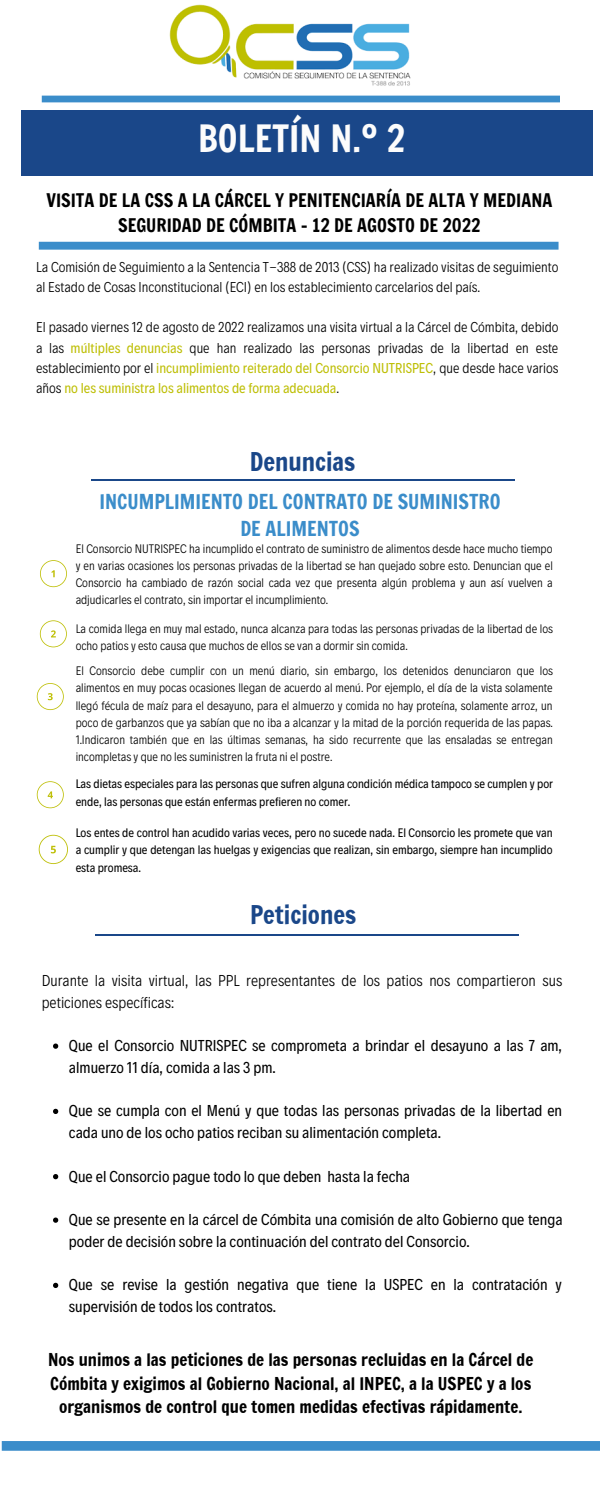
<style>
.page{position:relative;width:600px;height:1500px;background:#fff}
.page>*{position:absolute;margin:0;border:0;box-sizing:border-box;transform-origin:0 0}
.t1{font:36px "Francois One";color:#fcfcfc}
.t2{font:24.8px "Francois One";color:#1a4789}
.t3{font:19.8px/27px "Francois One";color:#3b8dca;text-align:center}
.t4{font:18px/24.8px "Francois One";color:#000;text-align:center}
.t5{font:17px/23.2px "Francois One";color:#000;text-align:center}
.t6{font:16px/21.8px "Decalotype";color:#000}
.t7{font:300 16px/21.8px "Decalotype";color:#000}
.t8{font:300 14.5px/20.2px "Decalotype";color:#000}
.t9{font:300 12.5px/17.2px "Decalotype";color:#000;text-align:justify}
.t10{font:12.5px/17.2px "Decalotype";color:#000}
.s1{font-weight:400;color:#bebf06}
</style>
<div class="page">
<div style="left:42px;top:96px;width:518px;height:6px;background:#3b8dca"></div>
<div style="left:22px;top:110px;width:571px;height:66px;background:#1a4789"></div>
<svg style="left:39px;top:242px;width:520px;height:8px;background:#4392cc"></svg>
<svg style="left:2px;top:1441px;width:598px;height:10px;background:#4090cb"></svg>
<hr style="left:91px;top:479px;width:423px;height:2px;background:#1a4789">
<svg style="left:40px;top:560px;width:27px;height:27px"></svg>
<svg style="left:40px;top:620px;width:27px;height:27px"></svg>
<svg style="left:37px;top:683px;width:27px;height:27px"></svg>
<img style="left:169px;top:4px;width:242px;height:82px">
<svg style="left:37px;top:781px;width:27px;height:27px"></svg>
<svg style="left:39px;top:835px;width:29px;height:29px"></svg>
<hr style="left:96px;top:934px;width:423px;height:2px;background:#1a4789">
<svg style="left:53px;top:1044px;width:5px;height:5px"></svg>
<svg style="left:53px;top:1109px;width:5px;height:5px"></svg>
<svg style="left:53px;top:1174px;width:5px;height:5px"></svg>
<svg style="left:53px;top:1218px;width:5px;height:5px"></svg>
<svg style="left:53px;top:1283px;width:5px;height:5px"></svg>
<h1 class="t1" style="left:198px;top:113px;width:209px">BOLETÍN N.º 2</h1>
<h3 class="t4" style="left:46px;top:188px;width:507px">VISITA DE LA CSS A LA CÁRCEL Y PENITENCIARÍA DE ALTA Y MEDIANA<br>SEGURIDAD DE CÓMBITA – 12 DE AGOSTO DE 2022</h3>
<p class="t8" style="left:36px;top:256px;width:524px">La Comisión de Seguimiento a la Sentencia T-388 de 2013 (CSS) ha realizado visitas de seguimiento al Estado de Cosas Inconstitucional (ECI) en los establecimiento carcelarios del país.</p>
<p class="t8" style="left:36px;top:316px;width:524px;text-align:justify">El pasado viernes 12 de agosto de 2022 realizamos una visita virtual a la Cárcel de Cómbita, debido a las <span class="s1">múltiples denuncias</span> que han realizado las personas privadas de la libertad en este establecimiento por el <span class="s1">incumplimiento reiterado del Consorcio NUTRISPEC</span>, que desde hace varios años <span class="s1">no les suministra los alimentos de forma adecuada</span>.</p>
<h2 class="t2" style="left:250px;top:444px;width:107px">Denuncias</h2>
<h3 class="t3" style="left:99px;top:488px;width:403px">INCUMPLIMIENTO DEL CONTRATO DE SUMINISTRO<br>DE ALIMENTOS</h3>
<p class="t9" style="left:76px;top:539px;width:479px">El Consorcio NUTRISPEC ha incumplido el contrato de suministro de alimentos desde hace mucho tiempo y en varias ocasiones los personas privadas de la libertad se han quejado sobre esto. Denuncian que el Consorcio ha cambiado de razón social cada vez que presenta algún problema y aun así vuelven a adjudicarles el contrato, sin importar el incumplimiento.</p>
<p class="t9" style="left:76px;top:619px;width:479px">La comida llega en muy mal estado, nunca alcanza para todas las personas privadas de la libertad de los ocho patios y esto causa que muchos de ellos se van a dormir sin comida.</p>
<p class="t9" style="left:76px;top:661px;width:479px">El Consorcio debe cumplir con un menú diario, sin embargo, los detenidos denunciaron que los alimentos en muy pocas ocasiones llegan de acuerdo al menú. Por ejemplo, el día de la vista solamente llegó fécula de maíz para el desayuno, para el almuerzo y comida no hay proteína, solamente arroz, un poco de garbanzos que ya sabían que no iba a alcanzar y la mitad de la porción requerida de las papas.<br>1.Indicaron también que en las últimas semanas, ha sido recurrente que las ensaladas se entregan incompletas y que no les suministren la fruta ni el postre.</p>
<p class="t10" style="left:76px;top:775px;width:479px">Las dietas especiales para las personas que sufren alguna condición médica tampoco se cumplen y por ende, las personas que están enfermas prefieren no comer.</p>
<p class="t10" style="left:76px;top:823px;width:478px;text-align:justify">Los entes de control han acudido varias veces, pero no sucede nada. El Consorcio les promete que van a cumplir y que detengan las huelgas y exigencias que realizan, sin embargo, siempre han incumplido esta promesa.</p>
<h2 class="t2" style="left:250px;top:897px;width:108px">Peticiones</h2>
<p class="t7" style="left:42px;top:968px;width:522px">Durante la visita virtual, las PPL representantes de los patios nos compartieron sus peticiones específicas:</p>
<p class="t6" style="left:69px;top:1034px;width:495px">Que el Consorcio NUTRISPEC se comprometa a brindar el desayuno a las 7 am, almuerzo 11 día, comida a las 3 pm.</p>
<p class="t6" style="left:69px;top:1099px;width:495px">Que se cumpla con el Menú y que todas las personas privadas de la libertad en cada uno de los ocho patios reciban su alimentación completa.</p>
<p class="t6" style="left:69px;top:1164px;width:343px">Que el Consorcio pague todo lo que deben hasta la fecha</p>
<p class="t6" style="left:69px;top:1208px;width:495px">Que se presente en la cárcel de Cómbita una comisión de alto Gobierno que tenga poder de decisión sobre la continuación del contrato del Consorcio.</p>
<p class="t6" style="left:69px;top:1273px;width:494px">Que se revise la gestión negativa que tiene la USPEC en la contratación y supervisión de todos los contratos.</p>
<h3 class="t5" style="left:48px;top:1348px;width:487px">Nos unimos a las peticiones de las personas recluidas en la Cárcel de<br>Cómbita y exigimos al Gobierno Nacional, al INPEC, a la USPEC y a los organismos de control que tomen medidas efectivas rápidamente.</h3>
</div>
